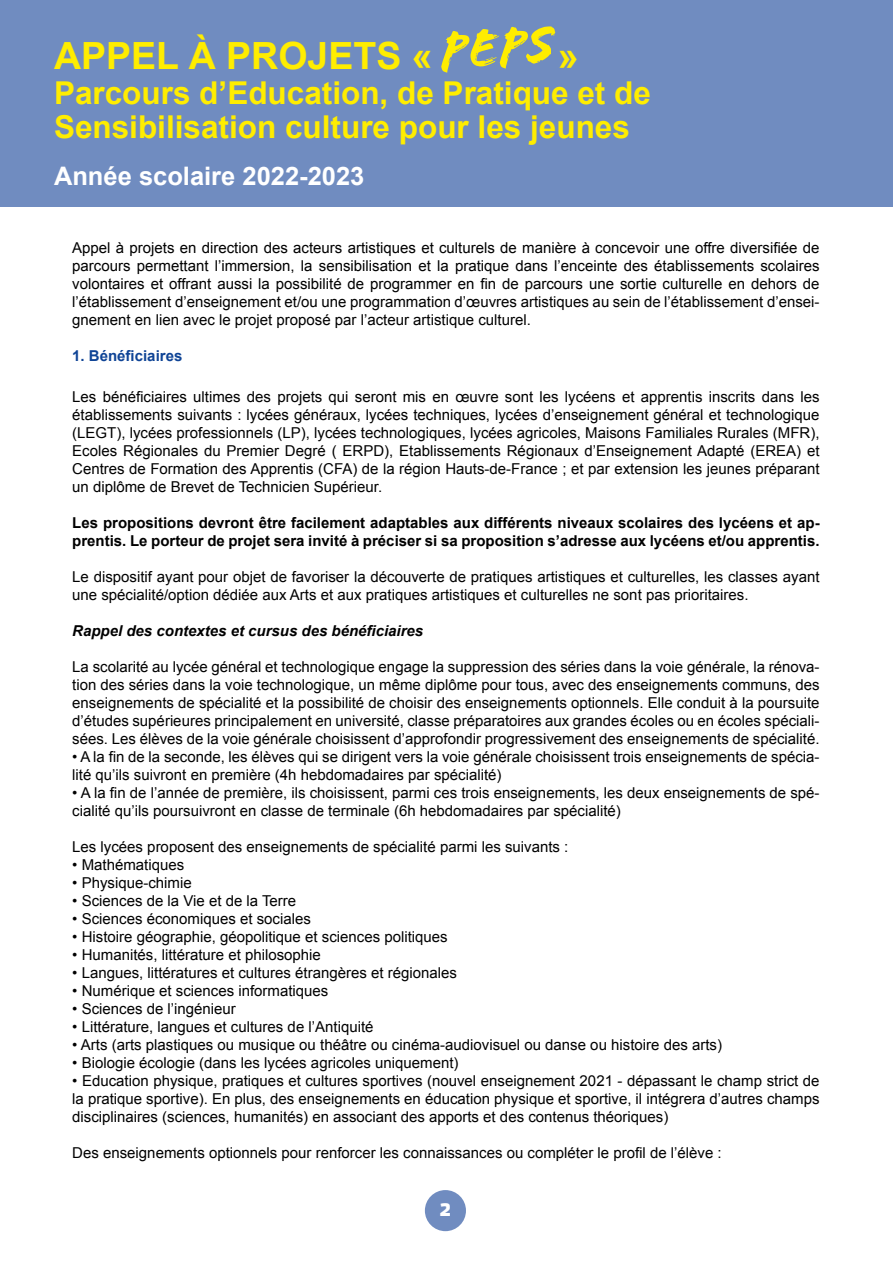
<style>
.page{position:relative;width:893px;height:1263px;background:#fff}
.page>*{position:absolute;margin:0;border:0;box-sizing:border-box;transform-origin:0 0}
.t1{font:700 37.5px "Arial";color:#ffed00}
.t2{font:700 31.5px/34.5px "Arial";color:#ffed00}
.t3{font:700 25.5px "Arial";color:#fff}
.t4{font:700 18px "Etelka Medium Pro";color:#fff}
.t5{font:15px/18px "Arial";color:#000;text-align:justify}
.t6{font:700 15px/18px "Arial";color:#000}
.t7{font:italic 700 15px "Arial";color:#000}
.t8{font:700 15px "Arial";color:#0f4496}
</style>
<div class="page">
<div style="left:0;top:0;width:893px;height:207px;background:#708cc0"></div>
<svg style="left:441px;top:26px;width:114px;height:47px"></svg>
<div style="left:425px;top:1190px;width:41px;height:41px;background:#708cc0;border-radius:50%"></div>
<h1 class="t1" style="left:54px;top:31px;width:380px">APPEL À PROJETS «</h1>
<h1 class="t1" style="left:558px;top:31px;width:22px">»</h1>
<h2 class="t2" style="left:54px;top:77px;width:598px">Parcours d’Education, de Pratique et de<br>Sensibilisation culture pour les jeunes</h2>
<h3 class="t3" style="left:54px;top:159px;width:312px">Année scolaire 2022-2023</h3>
<p class="t5" style="left:72px;top:239px;width:749px">Appel à projets en direction des acteurs artistiques et culturels de manière à concevoir une offre diversifiée de parcours permettant l’immersion, la sensibilisation et la pratique dans l’enceinte des établissements scolaires volontaires et offrant aussi la possibilité de programmer en fin de parcours une sortie culturelle en dehors de l’établissement d’enseignement et/ou une programmation d’œuvres artistiques au sein de l’établissement d’ensei&shy;gnement en lien avec le projet proposé par l’acteur artistique culturel.</p>
<p class="t8" style="left:72px;top:346px;width:112px">1. Bénéficiaires</p>
<p class="t5" style="left:72px;top:387px;width:749px">Les bénéficiaires ultimes des projets qui seront mis en œuvre sont les lycéens et apprentis inscrits dans les établissements suivants : lycées généraux, lycées techniques, lycées d’enseignement général et technologique (LEGT), lycées professionnels (LP), lycées technologiques, lycées agricoles, Maisons Familiales Rurales (MFR), Ecoles Régionales du Premier Degré ( ERPD), Etablissements Régionaux d’Enseignement Adapté (EREA) et Centres de Formation des Apprentis (CFA) de la région Hauts-de-France ; et par extension les jeunes préparant un diplôme de Brevet de Technicien Supérieur.</p>
<p class="t6" style="left:72px;top:514px;width:749px">Les propositions devront être facilement adaptables aux différents niveaux scolaires des lycéens et ap&shy;prentis. Le porteur de projet sera invité à préciser si sa proposition s’adresse aux lycéens et/ou apprentis.</p>
<p class="t5" style="left:72px;top:567px;width:749px">Le dispositif ayant pour objet de favoriser la découverte de pratiques artistiques et culturelles, les classes ayant une spécialité/option dédiée aux Arts et aux pratiques artistiques et culturelles ne sont pas prioritaires.</p>
<p class="t7" style="left:72px;top:620px;width:352px">Rappel des contextes et cursus des bénéficiaires</p>
<p class="t5" style="left:72px;top:657px;width:749px">La scolarité au lycée général et technologique engage la suppression des séries dans la voie générale, la rénova&shy;tion des séries dans la voie technologique, un même diplôme pour tous, avec des enseignements communs, des enseignements de spécialité et la possibilité de choisir des enseignements optionnels. Elle conduit à la poursuite d’études supérieures principalement en université, classe préparatoires aux grandes écoles ou en écoles spéciali&shy;sées. Les élèves de la voie générale choisissent d’approfondir progressivement des enseignements de spécialité.</p>
<p class="t5" style="left:72px;top:747px;width:749px">• A la fin de la seconde, les élèves qui se dirigent vers la voie générale choisissent trois enseignements de spécia&shy;lité qu’ils suivront en première (4h hebdomadaires par spécialité)</p>
<p class="t5" style="left:72px;top:783px;width:749px">• A la fin de l’année de première, ils choisissent, parmi ces trois enseignements, les deux enseignements de spé&shy;cialité qu’ils poursuivront en classe de terminale (6h hebdomadaires par spécialité)</p>
<p class="t5" style="left:72px;top:837px;width:498px">Les lycées proposent des enseignements de spécialité parmi les suivants :</p>
<p class="t5" style="left:72px;top:855px;width:113px">• Mathématiques</p>
<p class="t5" style="left:72px;top:873px;width:121px">• Physique-chimie</p>
<p class="t5" style="left:72px;top:891px;width:225px">• Sciences de la Vie et de la Terre</p>
<p class="t5" style="left:72px;top:909px;width:240px">• Sciences économiques et sociales</p>
<p class="t5" style="left:72px;top:927px;width:377px">• Histoire géographie, géopolitique et sciences politiques</p>
<p class="t5" style="left:72px;top:945px;width:250px">• Humanités, littérature et philosophie</p>
<p class="t5" style="left:72px;top:963px;width:386px">• Langues, littératures et cultures étrangères et régionales</p>
<p class="t5" style="left:72px;top:981px;width:258px">• Numérique et sciences informatiques</p>
<p class="t5" style="left:72px;top:999px;width:165px">• Sciences de l’ingénieur</p>
<p class="t5" style="left:72px;top:1017px;width:303px">• Littérature, langues et cultures de l’Antiquité</p>
<p class="t5" style="left:72px;top:1035px;width:651px">• Arts (arts plastiques ou musique ou théâtre ou cinéma-audiovisuel ou danse ou histoire des arts)</p>
<p class="t5" style="left:72px;top:1053px;width:388px">• Biologie écologie (dans les lycées agricoles uniquement)</p>
<p class="t5" style="left:72px;top:1071px;width:749px">• Education physique, pratiques et cultures sportives (nouvel enseignement 2021 - dépassant le champ strict de la pratique sportive). En plus, des enseignements en éducation physique et sportive, il intégrera d’autres champs disciplinaires (sciences, humanités) en associant des apports et des contenus théoriques)</p>
<p class="t5" style="left:72px;top:1143px;width:651px">Des enseignements optionnels pour renforcer les connaissances ou compléter le profil de l’élève :</p>
<p class="t4" style="left:440px;top:1200px;width:13px">2</p>
</div>
